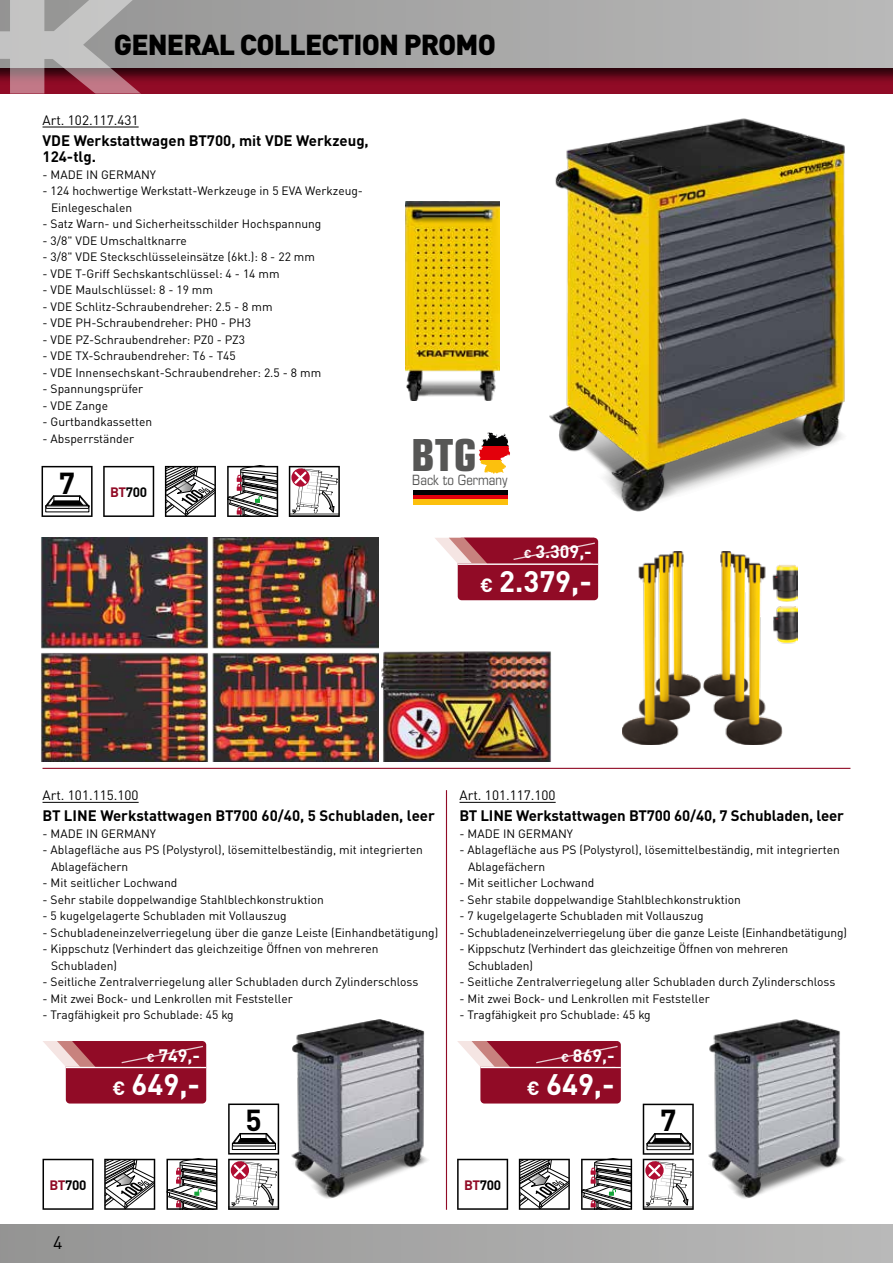
<style>
.page{position:relative;width:893px;height:1263px;background:#fff}
.page>*{position:absolute;margin:0;border:0;box-sizing:border-box;transform-origin:0 0}
.t1{font:700 condensed 44.25px "Eurostile";color:#565655}
.t2{font:700 30px "DIN Pro";color:#000}
.t3{font:700 29.25px "DIN Pro";color:#fff}
.t4{font:900 28.5px "DIN Pro";letter-spacing:-.03em;color:#000}
.t5{font:18px "DIN Pro";color:#000}
.t6{font:700 17.85px "DIN Pro";color:#fff}
.t7{font:700 15px/16.5px "DIN Pro";letter-spacing:-.005em;color:#000}
.t8{font:condensed 14.1px "Eurostile";color:#565655}
.t9{font:13.5px "DIN Pro";color:#000}
.t10{font:700 13.5px "DIN Pro";letter-spacing:-.025em;color:#000}
.t11{font:12px/16.5px "DIN Pro";color:#000}
.s1{color:#910b26}
.s2{font-size:11.55px}
.s3{font-size:19.05px}
</style>
<div class="page">
<svg style="left:151px;top:0;width:742px;height:67px;background:#a9a9a8"></svg>
<div style="left:0;top:1225px;width:893px;height:38px;background:linear-gradient(to right,#949493,#b9b9b9)"></div>
<div style="left:0;top:67px;width:893px;height:28px;background:#000;opacity:.75"></div>
<svg style="left:0;top:0;width:151px;height:94px;background:#a89196"></svg>
<img style="left:406px;top:201px;width:94px;height:199px">
<img style="left:423px;top:305px;width:87px;height:200px">
<img style="left:549px;top:118px;width:296px;height:394px">
<img style="left:41px;top:538px;width:337px;height:223px">
<img style="left:382px;top:651px;width:169px;height:110px">
<div style="left:413px;top:490px;width:94px;height:5px;background:#020203"></div>
<div style="left:413px;top:495px;width:94px;height:5px;background:#e3000b"></div>
<div style="left:413px;top:500px;width:94px;height:5px;background:#fcc00d"></div>
<svg style="left:481px;top:432px;width:9px;height:9px"></svg>
<svg style="left:496px;top:434px;width:12px;height:5px"></svg>
<svg style="left:227px;top:466px;width:51px;height:51px"></svg>
<hr style="left:43px;top:768px;width:807px;height:1px;background:#910b26">
<svg style="left:42px;top:466px;width:51px;height:51px"></svg>
<svg style="left:289px;top:466px;width:51px;height:51px"></svg>
<svg style="left:103px;top:466px;width:51px;height:51px"></svg>
<svg style="left:165px;top:466px;width:51px;height:51px"></svg>
<img style="left:622px;top:552px;width:175px;height:193px">
<div style="left:458px;top:538px;width:140px;height:62px;background:#910b26;border-radius:4px"></div>
<hr style="left:458px;top:564px;width:140px;height:1px;background:#fff">
<svg style="left:435px;top:538px;width:161px;height:26px"></svg>
<svg style="left:166px;top:1159px;width:51px;height:51px"></svg>
<svg style="left:581px;top:1159px;width:51px;height:51px"></svg>
<svg style="left:43px;top:1159px;width:51px;height:51px"></svg>
<svg style="left:457px;top:1159px;width:51px;height:51px"></svg>
<svg style="left:104px;top:1158px;width:51px;height:52px"></svg>
<svg style="left:519px;top:1158px;width:51px;height:52px"></svg>
<hr style="left:446px;top:790px;width:1px;height:420px;background:#910b26">
<img style="left:642px;top:1103px;width:52px;height:104px">
<img style="left:708px;top:1019px;width:136px;height:180px">
<img style="left:279px;top:1103px;width:1px;height:104px">
<img style="left:291px;top:1156px;width:137px;height:43px">
<img style="left:291px;top:1019px;width:134px;height:137px">
<svg style="left:228px;top:1103px;width:51px;height:107px"></svg>
<svg style="left:643px;top:1104px;width:51px;height:106px"></svg>
<div style="left:66px;top:1041px;width:140px;height:62px;background:#910b26;border-radius:4px"></div>
<hr style="left:66px;top:1067px;width:140px;height:1px;background:#fff">
<svg style="left:43px;top:1041px;width:161px;height:26px"></svg>
<div style="left:480px;top:1041px;width:141px;height:62px;background:#910b26;border-radius:4px"></div>
<hr style="left:480px;top:1067px;width:141px;height:1px;background:#fff">
<svg style="left:457px;top:1041px;width:162px;height:26px"></svg>
<hr style="left:43px;top:127px;width:96px;height:1px;background:#000">
<hr style="left:43px;top:802px;width:96px;height:1px;background:#000">
<hr style="left:459px;top:802px;width:97px;height:1px;background:#000">
<h3 class="t4" style="left:114px;top:21px;width:384px">GENERAL COLLECTION PROMO</h3>
<p class="t9" style="left:43px;top:110px;width:98px">Art. 102.117.431</p>
<p class="t7" style="left:43px;top:131px;width:328px">VDE Werkstattwagen BT700, mit VDE Werkzeug,<br>124-tlg.</p>
<p class="t11" style="left:43px;top:166px;width:115px">- MADE IN GERMANY</p>
<p class="t11" style="left:51px;top:182px;width:314px;text-indent:-9px">- 124 hochwertige Werkstatt-Werkzeuge in 5 EVA Werkzeug-<br>Einlegeschalen</p>
<p class="t11" style="left:43px;top:215px;width:280px">- Satz Warn- und Sicherheitsschilder Hochspannung</p>
<p class="t11" style="left:43px;top:232px;width:146px">- 3/8" VDE Umschaltknarre</p>
<p class="t11" style="left:43px;top:248px;width:274px">- 3/8" VDE Steckschlüsseleinsätze (6kt.): 8 - 22 mm</p>
<p class="t11" style="left:43px;top:265px;width:239px">- VDE T-Griff Sechskantschlüssel: 4 - 14 mm</p>
<p class="t11" style="left:43px;top:281px;width:172px">- VDE Maulschlüssel: 8 - 19 mm</p>
<p class="t11" style="left:43px;top:298px;width:232px">- VDE Schlitz-Schraubendreher: 2.5 - 8 mm</p>
<p class="t11" style="left:43px;top:314px;width:210px">- VDE PH-Schraubendreher: PH0 - PH3</p>
<p class="t11" style="left:43px;top:331px;width:204px">- VDE PZ-Schraubendreher: PZ0 - PZ3</p>
<p class="t11" style="left:43px;top:347px;width:195px">- VDE TX-Schraubendreher: T6 - T45</p>
<p class="t11" style="left:43px;top:364px;width:280px">- VDE Innensechskant-Schraubendreher: 2.5 - 8 mm</p>
<p class="t11" style="left:43px;top:380px;width:102px">- Spannungsprüfer</p>
<p class="t11" style="left:43px;top:397px;width:67px">- VDE Zange</p>
<p class="t11" style="left:43px;top:413px;width:111px">- Gurtbandkassetten</p>
<p class="t11" style="left:43px;top:430px;width:93px">- Absperrständer</p>
<h1 class="t1" style="left:411px;top:428px;width:67px">BTG</h1>
<h2 class="t2" style="left:59px;top:459px;width:18px">7</h2>
<p class="t8" style="left:412px;top:472px;width:97px">Back to Germany</p>
<p class="t10" style="left:110px;top:482px;width:38px"><span class="s1">BT</span>700</p>
<h3 class="t6" style="left:524px;top:538px;width:70px"><span class="s2">€</span> 3.309,-</h3>
<h3 class="t3" style="left:480px;top:558px;width:113px"><span class="s3">€</span> 2.379,-</h3>
<p class="t9" style="left:43px;top:785px;width:98px">Art. 101.115.100</p>
<p class="t7" style="left:43px;top:807px;width:394px">BT LINE Werkstattwagen BT700 60/40, 5 Schubladen, leer</p>
<p class="t11" style="left:43px;top:824px;width:115px">- MADE IN GERMANY</p>
<p class="t11" style="left:51px;top:841px;width:373px;text-indent:-9px">- Ablagefläche aus PS (Polystyrol), lösemittelbeständig, mit integrierten<br>Ablagefächern</p>
<p class="t11" style="left:43px;top:874px;width:136px">- Mit seitlicher Lochwand</p>
<p class="t11" style="left:43px;top:890px;width:283px">- Sehr stabile doppelwandige Stahlblechkonstruktion</p>
<p class="t11" style="left:43px;top:907px;width:246px">- 5 kugelgelagerte Schubladen mit Vollauszug</p>
<p class="t11" style="left:43px;top:923px;width:397px">- Schubladeneinzelverriegelung über die ganze Leiste (Einhandbetätigung)</p>
<p class="t11" style="left:51px;top:940px;width:329px;text-indent:-9px">- Kippschutz (Verhindert das gleichzeitige Öffnen von mehreren<br>Schubladen)</p>
<p class="t11" style="left:43px;top:973px;width:377px">- Seitliche Zentralverriegelung aller Schubladen durch Zylinderschloss</p>
<p class="t11" style="left:43px;top:989px;width:252px">- Mit zwei Bock- und Lenkrollen mit Feststeller</p>
<p class="t11" style="left:43px;top:1006px;width:193px">- Tragfähigkeit pro Schublade: 45 kg</p>
<p class="t9" style="left:459px;top:785px;width:98px">Art. 101.117.100</p>
<p class="t7" style="left:459px;top:807px;width:386px">BT LINE Werkstattwagen BT700 60/40, 7 Schubladen, leer</p>
<p class="t11" style="left:459px;top:824px;width:115px">- MADE IN GERMANY</p>
<p class="t11" style="left:468px;top:841px;width:373px;text-indent:-9px">- Ablagefläche aus PS (Polystyrol), lösemittelbeständig, mit integrierten<br>Ablagefächern</p>
<p class="t11" style="left:459px;top:874px;width:136px">- Mit seitlicher Lochwand</p>
<p class="t11" style="left:459px;top:890px;width:283px">- Sehr stabile doppelwandige Stahlblechkonstruktion</p>
<p class="t11" style="left:459px;top:907px;width:246px">- 7 kugelgelagerte Schubladen mit Vollauszug</p>
<p class="t11" style="left:459px;top:923px;width:389px">- Schubladeneinzelverriegelung über die ganze Leiste (Einhandbetätigung)</p>
<p class="t11" style="left:468px;top:940px;width:322px;text-indent:-9px">- Kippschutz (Verhindert das gleichzeitige Öffnen von mehreren<br>Schubladen)</p>
<p class="t11" style="left:459px;top:973px;width:377px">- Seitliche Zentralverriegelung aller Schubladen durch Zylinderschloss</p>
<p class="t11" style="left:459px;top:989px;width:252px">- Mit zwei Bock- und Lenkrollen mit Feststeller</p>
<p class="t11" style="left:459px;top:1006px;width:193px">- Tragfähigkeit pro Schublade: 45 kg</p>
<h3 class="t6" style="left:147px;top:1041px;width:55px"><span class="s2">€</span> 749,-</h3>
<h3 class="t6" style="left:561px;top:1041px;width:55px"><span class="s2">€</span> 869,-</h3>
<h3 class="t3" style="left:112px;top:1062px;width:89px"><span class="s3">€</span> 649,-</h3>
<h3 class="t3" style="left:527px;top:1062px;width:89px"><span class="s3">€</span> 649,-</h3>
<h2 class="t2" style="left:245px;top:1097px;width:18px">5</h2>
<h2 class="t2" style="left:660px;top:1097px;width:18px">7</h2>
<p class="t10" style="left:50px;top:1174px;width:38px"><span class="s1">BT</span>700</p>
<p class="t10" style="left:464px;top:1174px;width:38px"><span class="s1">BT</span>700</p>
<h3 class="t5" style="left:53px;top:1229px;width:11px">4</h3>
</div>
